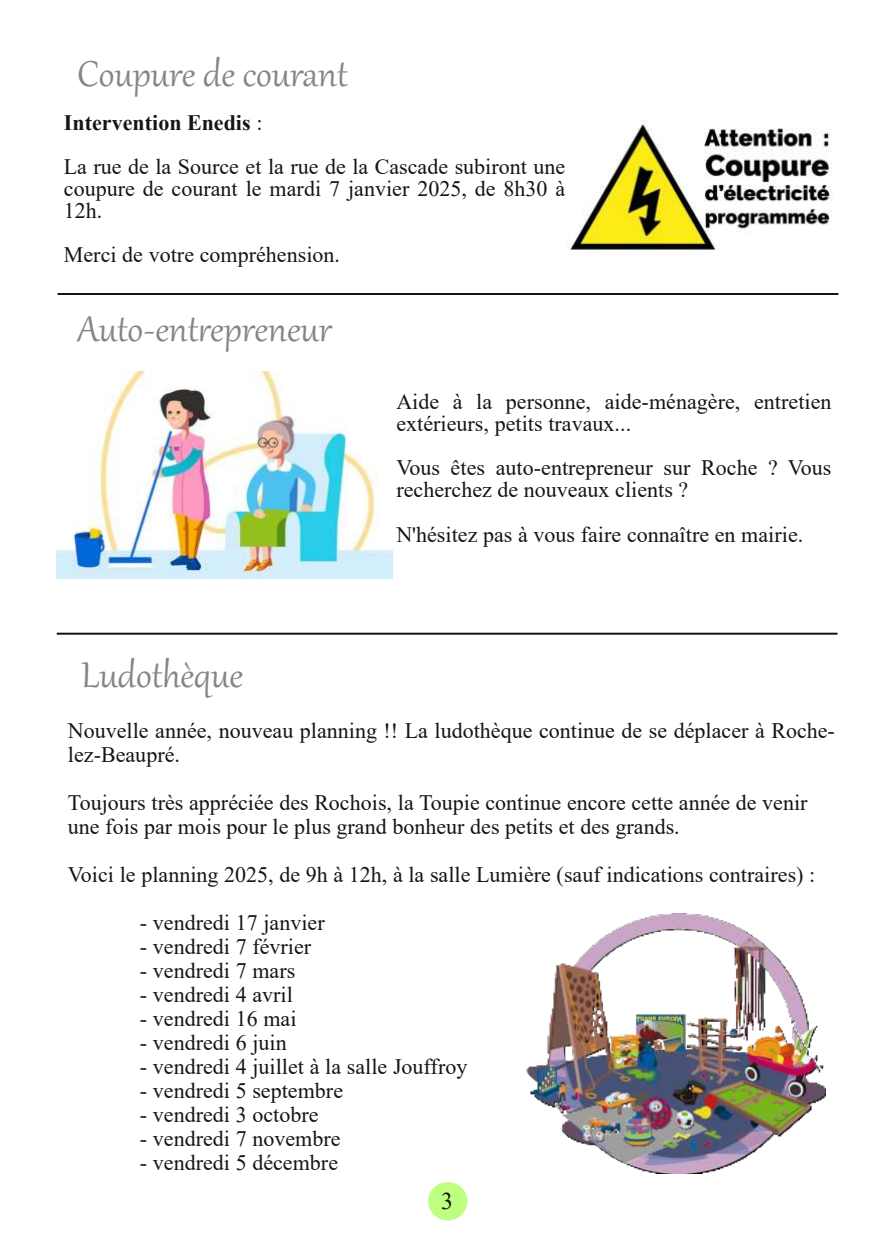
<style>
.page{position:relative;width:896px;height:1248px;background:#fff}
.page>*{position:absolute;margin:0;border:0;box-sizing:border-box;transform-origin:0 0}
.t1{font:44px "Gabriola";color:#858585}
.t2{font:24px "Times New Roman";color:#171513}
.t3{font:22px/22px "Times New Roman";color:#171513}
.s1{font-weight:700}
</style>
<div class="page">
<div style="left:428px;top:1181px;width:39px;height:39px;background:#bfff7f;border-radius:50%"></div>
<img style="left:527px;top:913px;width:298px;height:260px">
<hr style="left:57px;top:632px;width:780px;height:2px;background:#141414">
<img style="left:567px;top:124px;width:266px;height:126px">
<hr style="left:58px;top:293px;width:780px;height:2px;background:#141414">
<img style="left:57px;top:371px;width:335px;height:207px">
<h1 class="t1" style="left:78px;top:45px;width:272px">Coupure de courant</h1>
<p class="t3" style="left:64px;top:100px;width:503px;line-height:44px"><span class="s1">Intervention Enedis</span> :<br>La rue de la Source et la rue de la Cascade subiront une</p>
<p class="t3" style="left:64px;top:177px;width:503px">coupure de courant le mardi 7 janvier 2025, de 8h30 à<br>12h.</p>
<p class="t3" style="left:64px;top:243px;width:278px">Merci de votre compréhension.</p>
<h1 class="t1" style="left:78px;top:300px;width:256px">Auto‐entrepreneur</h1>
<h1 class="t1" style="left:82px;top:646px;width:163px">Ludothèque</h1>
<p class="t3" style="left:396px;top:390px;width:437px">Aide à la personne, aide-ménagère, entretien extérieurs, petits travaux...</p>
<p class="t3" style="left:396px;top:456px;width:437px">Vous êtes auto-entrepreneur sur Roche ? Vous recherchez de nouveaux clients ?</p>
<p class="t3" style="left:396px;top:522px;width:408px">N'hésitez pas à vous faire connaître en mairie.</p>
<p class="t3" style="left:68px;top:717px;width:768px;line-height:24px">Nouvelle année, nouveau planning !! La ludothèque continue de se déplacer à Roche&shy;lez-Beaupré.</p>
<p class="t3" style="left:68px;top:789px;width:741px;line-height:24px">Toujours très appréciée des Rochois, la Toupie continue encore cette année de venir une fois par mois pour le plus grand bonheur des petits et des grands.</p>
<p class="t3" style="left:68px;top:862px;width:749px">Voici le planning 2025, de 9h à 12h, à la salle Lumière (sauf indications contraires) :</p>
<p class="t3" style="left:140px;top:910px;width:186px">- vendredi 17 janvier</p>
<p class="t3" style="left:140px;top:934px;width:173px">- vendredi 7 février</p>
<p class="t3" style="left:140px;top:958px;width:157px">- vendredi 7 mars</p>
<p class="t3" style="left:140px;top:982px;width:154px">- vendredi 4 avril</p>
<p class="t3" style="left:140px;top:1006px;width:158px">- vendredi 16 mai</p>
<p class="t3" style="left:140px;top:1030px;width:148px">- vendredi 6 juin</p>
<p class="t3" style="left:140px;top:1054px;width:329px">- vendredi 4 juillet à la salle Jouffroy</p>
<p class="t3" style="left:140px;top:1078px;width:205px">- vendredi 5 septembre</p>
<p class="t3" style="left:140px;top:1102px;width:180px">- vendredi 3 octobre</p>
<p class="t3" style="left:140px;top:1126px;width:202px">- vendredi 7 novembre</p>
<p class="t3" style="left:140px;top:1150px;width:200px">- vendredi 5 décembre</p>
<p class="t2" style="left:441px;top:1183px;width:13px">3</p>
</div>
